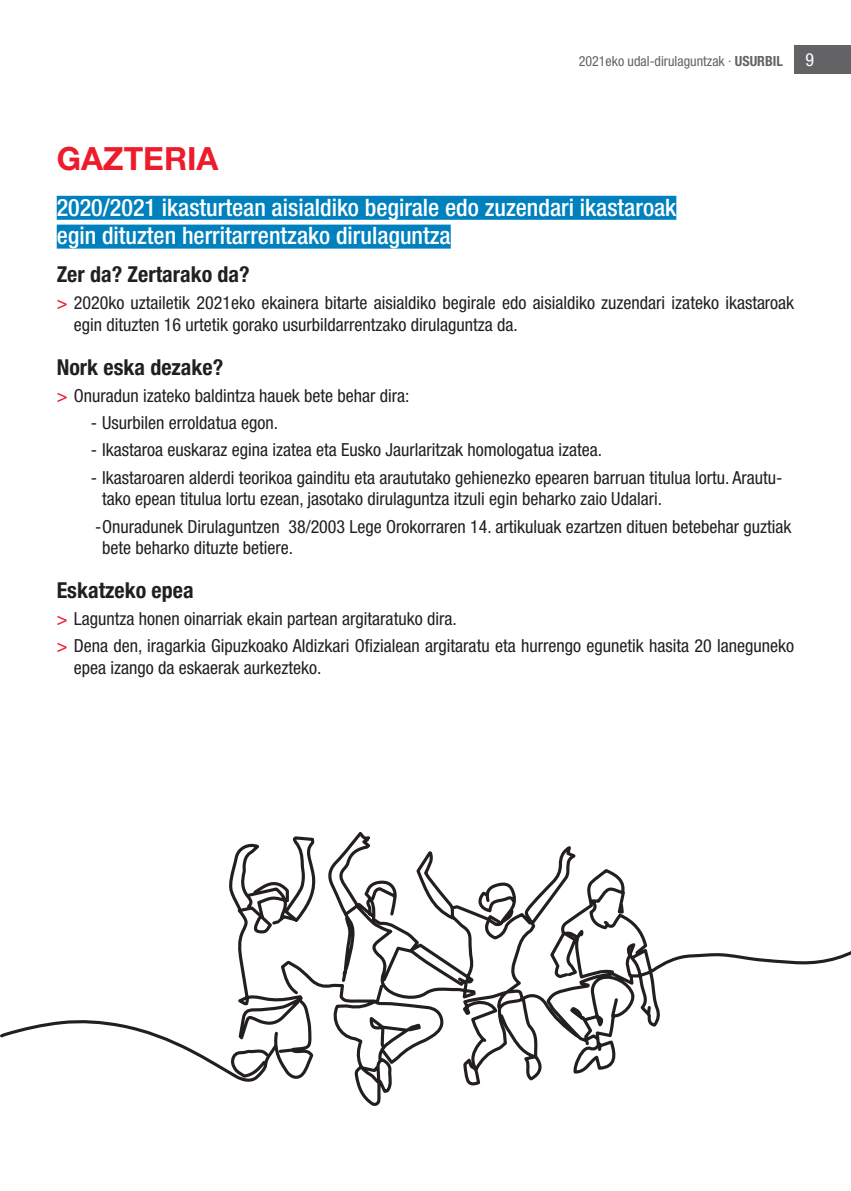
<style>
.page{position:relative;width:851px;height:1191px;background:#fff}
.page>*{position:absolute;margin:0;border:0;box-sizing:border-box;transform-origin:0 0}
.t1{font:700 32px "Helvetica Neue LT Std";color:#ee1b2c}
.t2{font:500 condensed 24px/28.8px "Helvetica Neue LT Std";color:#fff}
.t3{font:700 condensed 22px "Helvetica Neue LT Std";color:#231f20}
.t4{font:condensed 18px/21.6px "Helvetica Neue LT Std";color:#231f20}
.t5{font:condensed 18px "Helvetica Neue LT Std";color:#fff}
.t6{font:condensed 14px "Helvetica Neue LT Std";color:#636366}
.s1{font-weight:700}
.s2{font-weight:500;color:#ee1b2c}
</style>
<div class="page">
<div style="left:794px;top:45px;width:56px;height:29px;background:#636366"></div>
<div style="left:57px;top:196px;width:619px;height:24px;background:#0081bd"></div>
<div style="left:57px;top:225px;width:393px;height:24px;background:#0081bd"></div>
<svg style="left:0;top:832px;width:850px;height:274px"></svg>
<p class="t6" style="left:578px;top:53px;width:206px">2021eko udal-dirulaguntzak · <span class="s1">Usurbil</span></p>
<p class="t5" style="left:805px;top:49px;width:10px">9</p>
<h1 class="t1" style="left:57px;top:139px;width:163px">GAZTERIA</h1>
<h2 class="t2" style="left:57px;top:192px;width:621px">2020/2021 ikasturtean aisialdiko begirale edo zuzendari ikastaroak egin dituzten herritarrentzako dirulaguntza</h2>
<p class="t3" style="left:57px;top:261px;width:194px">Zer da? Zertarako da?</p>
<p class="t4" style="left:74px;top:292px;width:722px;text-indent:-17px"><span class="s2">&gt;</span> 2020ko uztailetik 2021eko ekainera bitarte aisialdiko begirale edo aisialdiko zuzendari izateko ikastaroak egin dituzten 16 urtetik gorako usurbildarrentzako dirulaguntza da.</p>
<p class="t3" style="left:57px;top:353px;width:168px">Nork eska dezake?</p>
<p class="t4" style="left:57px;top:384px;width:354px"><span class="s2">&gt;</span> Onuradun izateko baldintza hauek bete behar dira:</p>
<p class="t4" style="left:91px;top:412px;width:189px">- Usurbilen erroldatua egon.</p>
<p class="t4" style="left:91px;top:439px;width:513px">- I kastaroa euskaraz egina izatea eta Eusko Jaurlaritzak homologatua izatea.</p>
<p class="t4" style="left:102px;top:466px;width:681px;text-indent:-11px">- I kastaroaren alderdi teorikoa gainditu eta araututako gehienezko epearen barruan titulua lortu. Arautu&shy;tako epean titulua lortu ezean, jasotako dirulaguntza itzuli egin beharko zaio Udalari.</p>
<p class="t4" style="left:102px;top:515px;width:690px;text-indent:-7px">- Onuradunek Dirulaguntzen 38/2003 Lege Orokorraren 14. artikuluak ezartzen dituen betebehar guztiak bete beharko dituzte betiere.</p>
<p class="t3" style="left:57px;top:576px;width:138px">Eskatzeko epea</p>
<p class="t4" style="left:57px;top:605px;width:739px;line-height:27.2px"><span class="s2">&gt;</span> Laguntza honen oinarriak ekain partean argitaratuko dira.<br><span class="s2">&gt;</span> Dena den, iragarkia Gipuzkoako Aldizkari Ofizialean argitaratu eta hurrengo egunetik hasita 20 laneguneko</p>
<p class="t4" style="left:74px;top:656px;width:249px">epea izango da eskaerak aurkezteko.</p>
</div>
